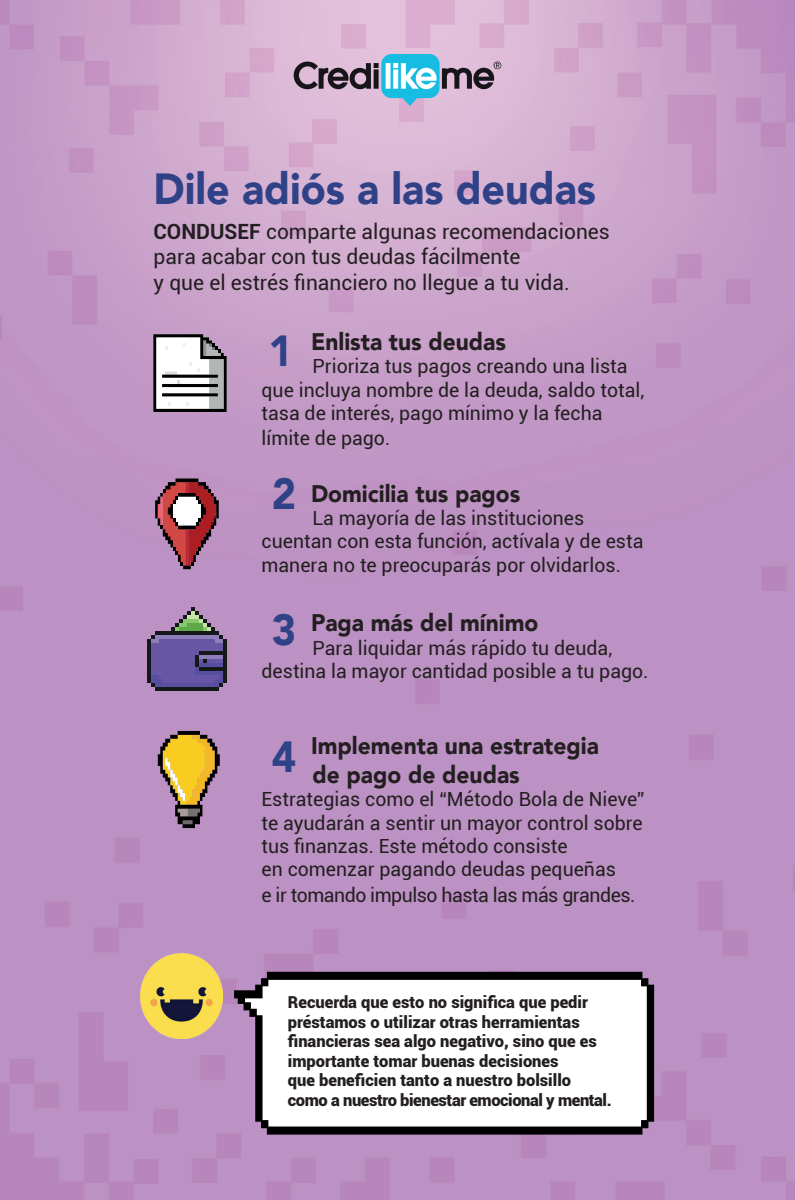
<style>
.page{position:relative;width:795px;height:1200px;background:#fff}
.page>*{position:absolute;margin:0;border:0;box-sizing:border-box;transform-origin:0 0}
.t1{font:900 43.5px "Avenir";color:#304287;scale:.95 1}
.t2{font:900 24px/28.8px "Avenir";color:#231f20;scale:.95 1}
.t3{font:21px/25.2px "Roboto";color:#231f20}
.t4{font:19.5px/23.4px "Roboto";color:#231f20}
.t5{font:19.5px "Roboto";letter-spacing:-.025em;color:#231f20}
.t6{font:900 16.5px/19.5px "Roboto";color:#231f20}
.s1{font-weight:700}
</style>
<div class="page">
<img style="left:0;top:0;width:795px;height:1200px">
<svg style="left:153px;top:334px;width:74px;height:78px"></svg>
<svg style="left:147px;top:607px;width:80px;height:84px;background:#6c5f8c"></svg>
<svg style="left:155px;top:479px;width:64px;height:90px;background:#a46273"></svg>
<svg style="left:158px;top:731px;width:62px;height:97px;background:#b3905f"></svg>
<svg style="left:294px;top:54px;width:207px;height:52px;background:#a0a5bd"></svg>
<img style="left:141px;top:953px;width:82px;height:85px">
<svg style="left:234px;top:972px;width:420px;height:163px;background:#322735"></svg>
<svg style="left:245px;top:980px;width:402px;height:147px"></svg>
<h1 class="t1" style="left:154px;top:152px;width:467px">Dile adiós a las deudas</h1>
<p class="t3" style="left:154px;top:218px;width:458px"><span class="s1">CONDUSEF</span> comparte algunas recomendaciones para acabar con tus deudas fácilmente<br>y que el estrés financiero no llegue a tu vida.</p>
<p class="t2" style="left:311px;top:327px;width:207px">Enlista tus deudas</p>
<p class="t4" style="left:262px;top:354px;width:384px;text-indent:51px">Prioriza tus pagos creando una lista que incluya nombre de la deuda, saldo total, tasa de interés, pago mínimo y la fecha</p>
<p class="t4" style="left:262px;top:426px;width:130px">límite de pago.</p>
<p class="t2" style="left:311px;top:478px;width:222px">Domicilia tus pagos</p>
<p class="t4" style="left:262px;top:506px;width:383px;text-indent:51px">La mayoría de las instituciones cuentan con esta función, actívala y de esta manera no te preocuparás por olvidarlos.</p>
<p class="t2" style="left:311px;top:608px;width:241px">Paga más del mínimo</p>
<p class="t4" style="left:262px;top:635px;width:388px;text-indent:51px">Para liquidar más rápido tu deuda, destina la mayor cantidad posible a tu pago.</p>
<h1 class="t1" style="left:268px;top:314px;width:27px">1</h1>
<h1 class="t1" style="left:272px;top:456px;width:27px">2</h1>
<h1 class="t1" style="left:272px;top:593px;width:27px">3</h1>
<p class="t2" style="left:311px;top:731px;width:305px">Implementa una estrategia de pago de deudas</p>
<p class="t4" style="left:262px;top:787px;width:385px">Estrategias como el “Método Bola de Nieve” te ayudarán a sentir un mayor control sobre tus finanzas. Este método consiste<br>en comenzar pagando deudas pequeñas</p>
<p class="t5" style="left:262px;top:881px;width:375px">e ir tomando impulso hasta las más grandes.</p>
<h1 class="t1" style="left:272px;top:720px;width:27px">4</h1>
<p class="t6" style="left:288px;top:992px;width:325px">Recuerda que esto no significa que pedir préstamos o utilizar otras herramientas financieras sea algo negativo, sino que es importante tomar buenas decisiones<br>que beneficien tanto a nuestro bolsillo como a nuestro bienestar emocional y mental.</p>
</div>
